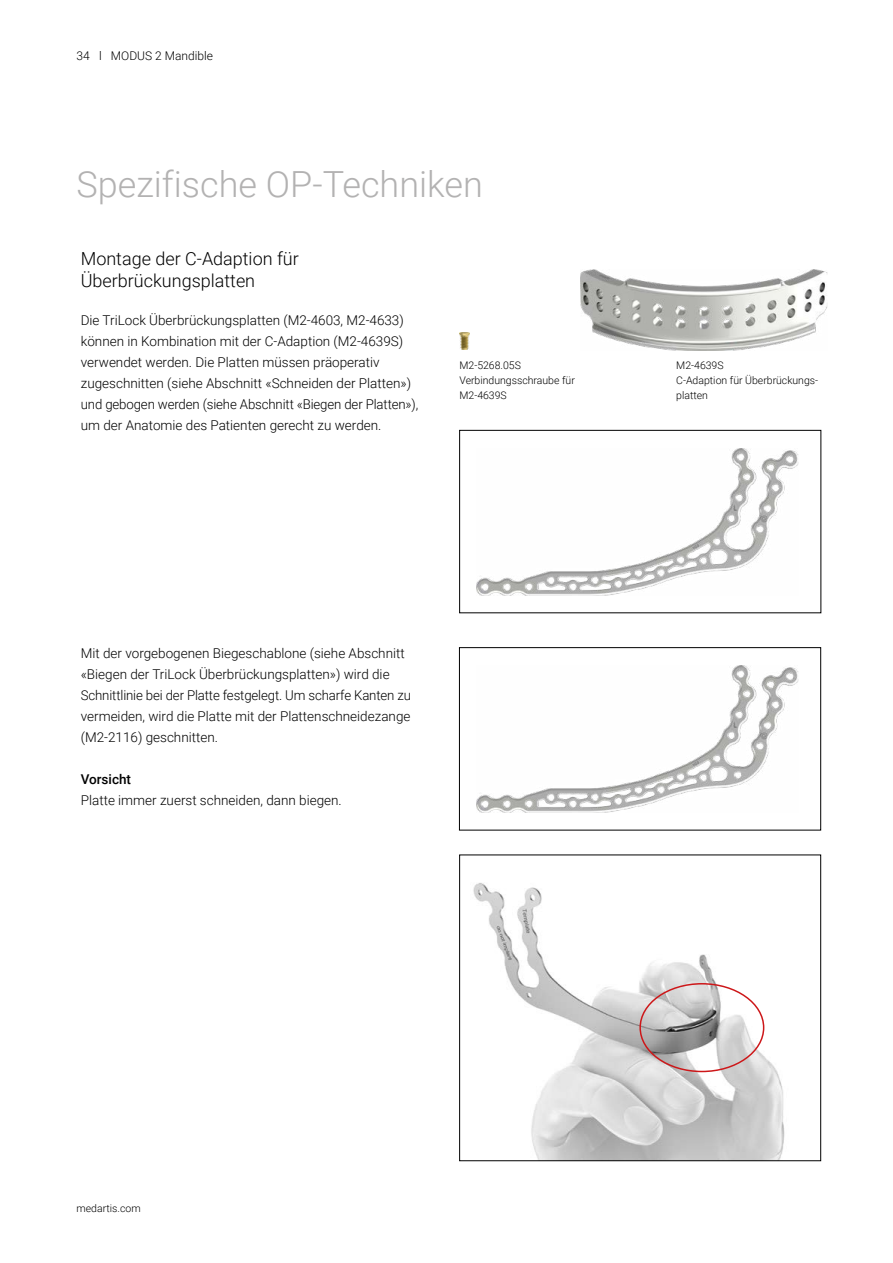
<style>
.page{position:relative;width:893px;height:1263px;background:#fff}
.page>*{position:absolute;margin:0;border:0;box-sizing:border-box;transform-origin:0 0}
.t1{font:300 36px "Roboto";color:#b3b2b2}
.t2{font:300 18px/21.6px "Roboto";color:#000}
.t3{font:300 13.5px/21px "Roboto";color:#000}
.t4{font:500 13.5px "Roboto";color:#000}
.t5{font:300 12px "Roboto";color:#000}
.t6{font:300 10.5px/15px "Roboto";color:#000}
</style>
<div class="page">
<img style="left:477px;top:448px;width:322px;height:147px">
<div style="left:459px;top:430px;width:362px;height:183px;border:1px solid #000"></div>
<img style="left:473px;top:883px;width:312px;height:276px">
<div style="left:459px;top:855px;width:362px;height:306px;border:1px solid #000"></div>
<div style="left:639px;top:983px;width:125px;height:89px;border:2px solid #cd1719;border-radius:50%"></div>
<img style="left:581px;top:269px;width:246px;height:82px">
<img style="left:459px;top:333px;width:11px;height:17px">
<img style="left:477px;top:665px;width:322px;height:147px">
<div style="left:459px;top:647px;width:362px;height:183px;border:1px solid #000"></div>
<p class="t5" style="left:77px;top:47px;width:138px">34 l MODUS 2 Mandible</p>
<h1 class="t1" style="left:77px;top:159px;width:408px">Spezifische OP-Techniken</h1>
<h2 class="t2" style="left:81px;top:248px;width:220px">Montage der C-Adaption für<br>Überbrückungsplatten</h2>
<p class="t3" style="left:81px;top:309px;width:339px">Die TriLock Überbrückungsplatten (M2-4603, M2-4633) können in Kombination mit der C-Adaption (M2-4639S) verwendet werden. Die Platten müssen präoperativ zugeschnitten (siehe Abschnitt «Schneiden der Platten») und gebogen werden (siehe Abschnitt «Biegen der Platten»), um der Anatomie des Patienten gerecht zu werden.</p>
<p class="t6" style="left:459px;top:357px;width:117px">M2-5268.05S<br>Verbindungsschraube für<br>M2-4639S</p>
<p class="t3" style="left:81px;top:642px;width:332px">Mit der vorgebogenen Biegeschablone (siehe Abschnitt «Biegen der TriLock Überbrückungsplatten») wird die Schnittlinie bei der Platte festgelegt. Um scharfe Kanten zu vermeiden, wird die Platte mit der Plattenschneidezange (M2-2116) geschnitten.</p>
<p class="t4" style="left:81px;top:769px;width:52px">Vorsicht</p>
<p class="t3" style="left:81px;top:789px;width:262px">Platte immer zuerst schneiden, dann biegen.</p>
<p class="t6" style="left:676px;top:357px;width:143px">M2-4639S<br>C-Adaption für Überbrückungs&shy;platten</p>
<p class="t6" style="left:77px;top:1200px;width:66px">medartis.com</p>
</div>
